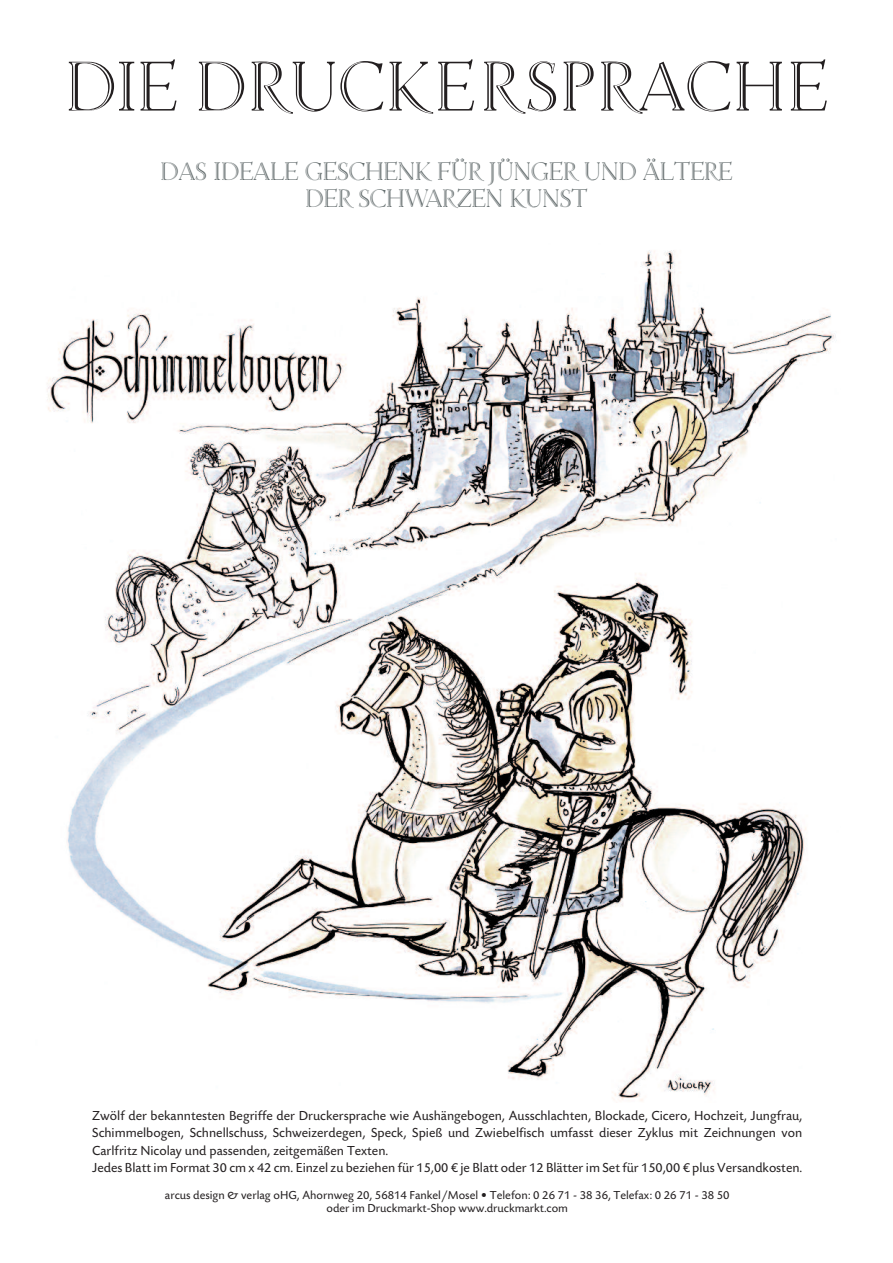
<style>
.page{position:relative;width:893px;height:1263px;background:#fff}
.page>*{position:absolute;margin:0;border:0;box-sizing:border-box;transform-origin:0 0}
.t1{font:75px "Linotype Venezia Initiale";letter-spacing:.035em;color:#231f20}
.t2{font:27px/27px "Linotype Venezia Initiale";color:#60696a;text-align:center}
.t3{font:13.5px/17.2px "Today SB";color:#231f20}
.t4{font:12px/13.5px "Today SB";color:#231f20;text-align:center}
</style>
<div class="page">
<img style="left:47px;top:250px;width:789px;height:851px">
<h1 class="t1" style="left:66px;top:44px;width:763px">DIE DRUCKERSPRACHE</h1>
<h2 class="t2" style="left:161px;top:158px;width:573px">DAS IDEALE GESCHENK FÜR JÜNGER UND ÄLTERE<br>DER SCHWARZEN KUNST</h2>
<p class="t3" style="left:92px;top:1108px;width:712px">Zwölf der bekanntesten Begriffe der Druckersprache wie Aushängebogen, Ausschlachten, Blockade, Cicero, Hochzeit, Jungfrau, Schimmelbogen, Schnellschuss, Schweizerdegen, Speck, Spieß und Zwiebelfisch umfasst dieser Zyklus mit Zeichnungen von Carlfritz Nicolay und passenden, zeitgemäßen Texten.<br>Jedes Blatt im Format 30 cm x 42 cm. Einzel zu beziehen für 15,00 € je Blatt oder 12 Blätter im Set für 150,00 € plus Versandkosten.</p>
<p class="t4" style="left:165px;top:1189px;width:566px">arcus design &amp; verlag oHG, Ahornweg 20, 56814 Fankel/Mosel • Telefon: 0 26 71 - 38 36, Telefax: 0 26 71 - 38 50 oder im Druckmarkt-Shop www.druckmarkt.com</p>
</div>
